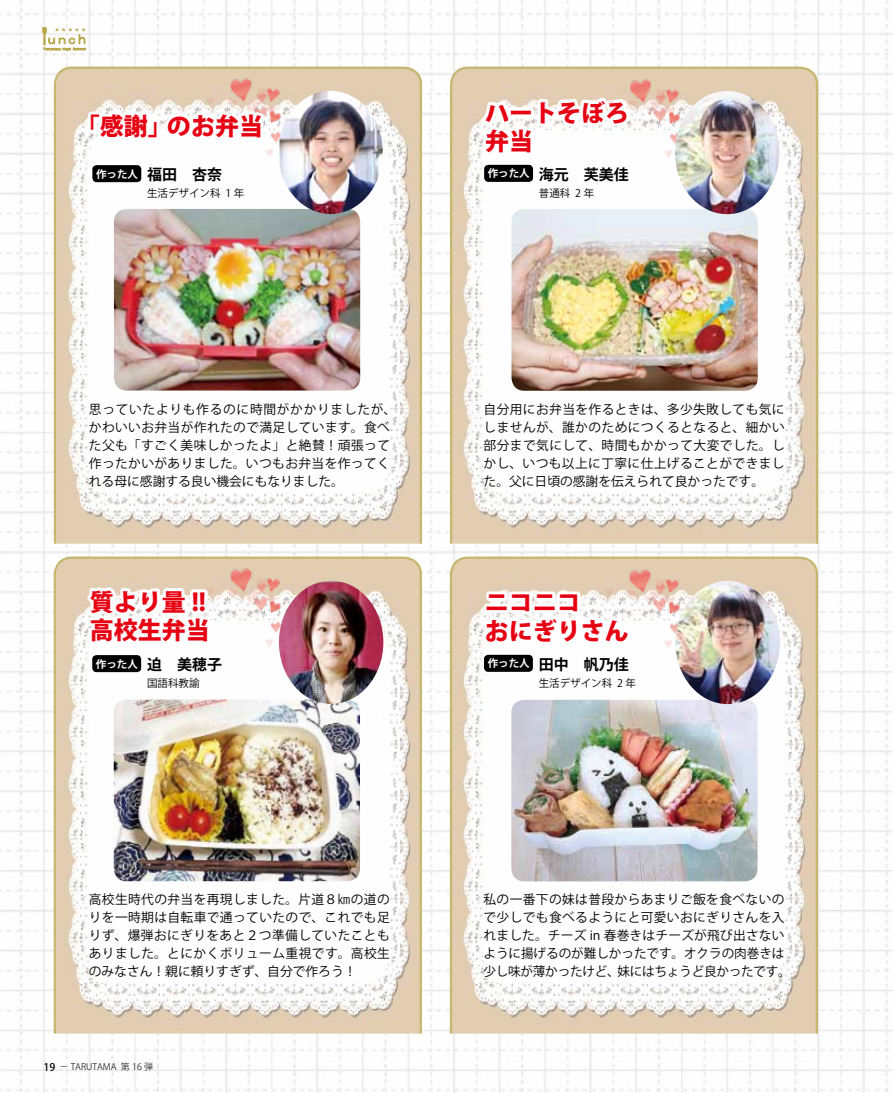
<style>
.page{position:relative;width:893px;height:1093px;background:#fff}
.page>*{position:absolute;margin:0;border:0;box-sizing:border-box;transform-origin:0 0}
.t1{font:800 24px/28.5px "Koz Go Pro";color:#e60012}
.t2{font:700 15px "Koz Go Pro";color:#000}
.t3{font:12.75px/18px "Koz Go Pro";letter-spacing:.03em;color:#000;text-align:justify}
.t4{font:12.75px "Koz Go Pro";letter-spacing:-.02em;color:#000}
.t5{font:12.75px "Koz Go Pro";letter-spacing:-.005em;color:#000}
.t6{font:10.5px "Koz Go Pro";color:#000}
.t7{font:700 10.5px "Koz Go Pro";color:#fff}
.t8{font:500 10.5px "Koz Go Pro";color:#000}
.t9{font:300 9px "Koz Go Pro";color:#000}
</style>
<div class="page">
<img style="left:0;top:0;width:893px;height:1093px">
<img style="left:53px;top:65px;width:370px;height:481px">
<img style="left:53px;top:555px;width:370px;height:481px">
<img style="left:449px;top:65px;width:370px;height:481px">
<img style="left:449px;top:555px;width:370px;height:481px">
<svg style="left:85px;top:107px;width:185px;height:96px"></svg>
<svg style="left:42px;top:27px;width:44px;height:23px"></svg>
<h1 class="t1" style="left:76px;top:114px;width:97px">「感謝」</h1>
<h1 class="t1" style="left:167px;top:114px;width:97px">のお弁当</h1>
<p class="t7" style="left:96px;top:167px;width:43px">作った人</p>
<p class="t2" style="left:147px;top:165px;width:77px">福田　杏奈</p>
<p class="t6" style="left:147px;top:187px;width:75px">生活デザイン科</p>
<p class="t6" style="left:226px;top:187px;width:20px">1年</p>
<p class="t3" style="left:89px;top:401px;width:309px;text-align:left">思っていたよりも作るのに時間がかかりましたが、かわいいお弁当が作れたので満足しています。食べた父も「すごく美味しかったよ」と絶賛！頑張って作ったかいがありました。いつもお弁当を作ってくれる母に感謝する良い機会にもなりました。</p>
<h1 class="t1" style="left:90px;top:589px;width:121px">質より量 !!高校生弁当</h1>
<p class="t7" style="left:96px;top:657px;width:43px">作った人</p>
<p class="t2" style="left:147px;top:655px;width:76px">迫　美穂子</p>
<p class="t6" style="left:147px;top:676px;width:54px">国語科教諭</p>
<p class="t3" style="left:89px;top:891px;width:303px">高校生時代の弁当を再現しました。片道８㎞の道のりを一時期は自転車で通っていたので、これでも足りず、爆弾おにぎりをあと２つ準備していたこともありました。とにかくボリューム重視です。高校生のみなさん！親に頼りすぎず、自分で作ろう!</p>
<p class="t9" style="left:121px;top:1061px;width:34px">第16 弾</p>
<p class="t8" style="left:43px;top:1060px;width:13px">19</p>
<p class="t9" style="left:60px;top:1061px;width:59px">－ TARUTAMA</p>
<h1 class="t1" style="left:485px;top:100px;width:145px">ハートそぼろ弁当</h1>
<p class="t7" style="left:488px;top:167px;width:43px">作った人</p>
<p class="t2" style="left:539px;top:165px;width:91px">海元　芙美佳</p>
<p class="t6" style="left:575px;top:186px;width:20px">2年</p>
<p class="t6" style="left:539px;top:186px;width:33px">普通科</p>
<p class="t3" style="left:484px;top:401px;width:303px">自分用にお弁当を作るときは、多少失敗しても気にしませんが、誰かのためにつくるとなると、細かい部分まで気にして、時間もかかって大変でした。しかし、いつも以上に丁寧に仕上げることができました。父に日頃の感謝を伝えられて良かったです。</p>
<h1 class="t1" style="left:485px;top:590px;width:145px">ニコニコ<br>おにぎりさん</h1>
<p class="t7" style="left:488px;top:657px;width:43px">作った人</p>
<p class="t2" style="left:539px;top:655px;width:91px">田中　帆乃佳</p>
<p class="t6" style="left:617px;top:676px;width:20px">2年</p>
<p class="t6" style="left:539px;top:676px;width:75px">生活デザイン科</p>
<p class="t3" style="left:483px;top:891px;width:303px">私の一番下の妹は普段からあまりご飯を食べないの</p>
<p class="t3" style="left:483px;top:909px;width:303px">で少しでも食べるようにと可愛いおにぎりさんを入</p>
<p class="t3" style="left:483px;top:927px;width:303px">れました。チーズ in 春巻きはチーズが飛び出さない</p>
<p class="t5" style="left:483px;top:945px;width:303px">ように揚げるのが難しかったです。オクラの肉巻きは</p>
<p class="t4" style="left:617px;top:963px;width:175px">妹にはちょうど良かったです。</p>
<p class="t4" style="left:483px;top:963px;width:138px">少し味が薄かったけど、</p>
</div>
